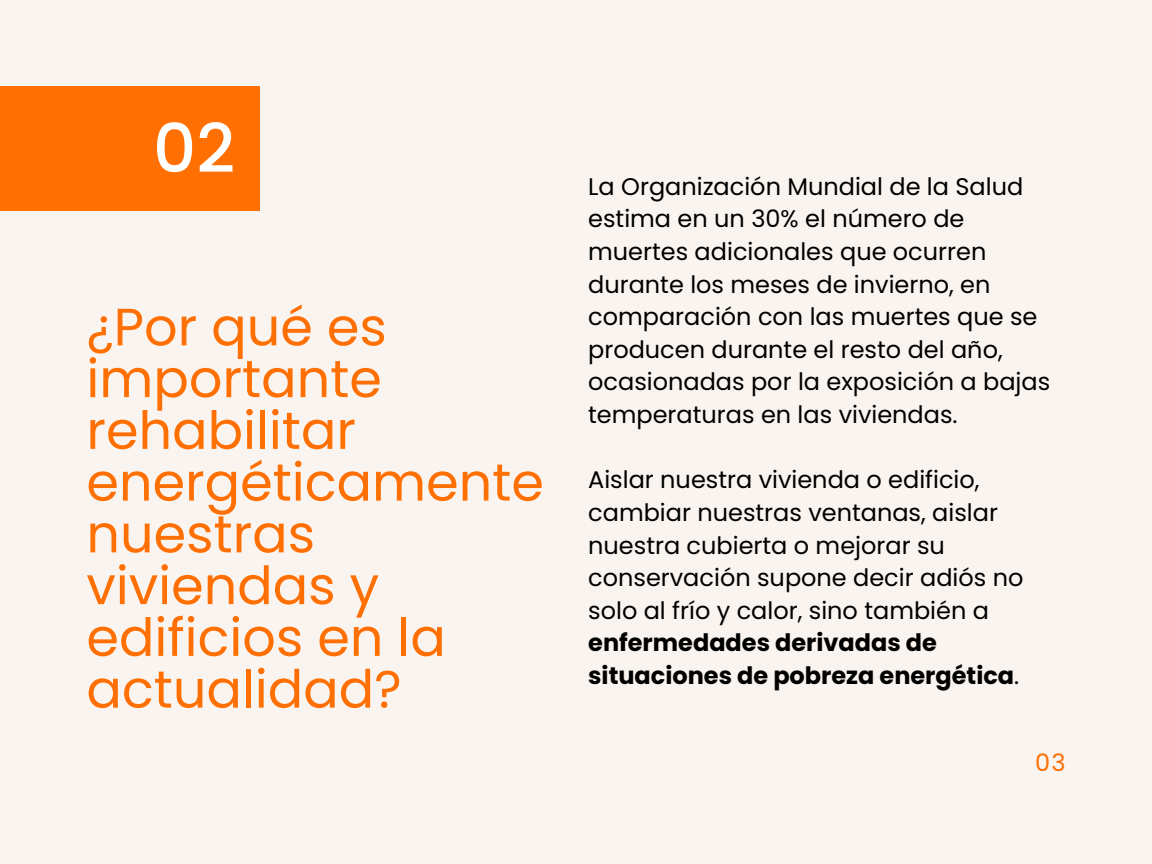
<style>
.page{position:relative;width:1152px;height:864px;background:#f9f4ef}
.page>*{position:absolute;margin:0;border:0;box-sizing:border-box;transform-origin:0 0}
.t1{font:500 67.5px "Poppins";color:#fff}
.t2{font:52.5px/51.8px "Poppins";color:#ff6f02}
.t3{font:24px/32.7px "Poppins";color:#000}
.t4{font:24px "Poppins";color:#ff6f02}
.s1{font-weight:700}
</style>
<div class="page">
<div style="left:0;top:86px;width:259px;height:125px;background:#ff6f02"></div>
<h1 class="t1" style="left:153px;top:101px;width:84px">02</h1>
<p class="t2" style="left:86px;top:301px;width:459px">¿Por qué es importante rehabilitar energéticamente nuestras viviendas y edificios en la actualidad?</p>
<p class="t3" style="left:588px;top:170px;width:464px">La Organización Mundial de la Salud estima en un 30% el número de muertes adicionales que ocurren durante los meses de invierno, en comparación con las muertes que se producen durante el resto del año, ocasionadas por la exposición a bajas temperaturas en las viviendas.</p>
<p class="t3" style="left:588px;top:464px;width:437px">Aislar nuestra vivienda o edificio, cambiar nuestras ventanas, aislar nuestra cubierta o mejorar su conservación supone decir adiós no solo al frío y calor, sino también a <span class="s1">enfermedades derivadas de situaciones de pobreza energética</span>.</p>
<p class="t4" style="left:1035px;top:746px;width:32px">03</p>
</div>
